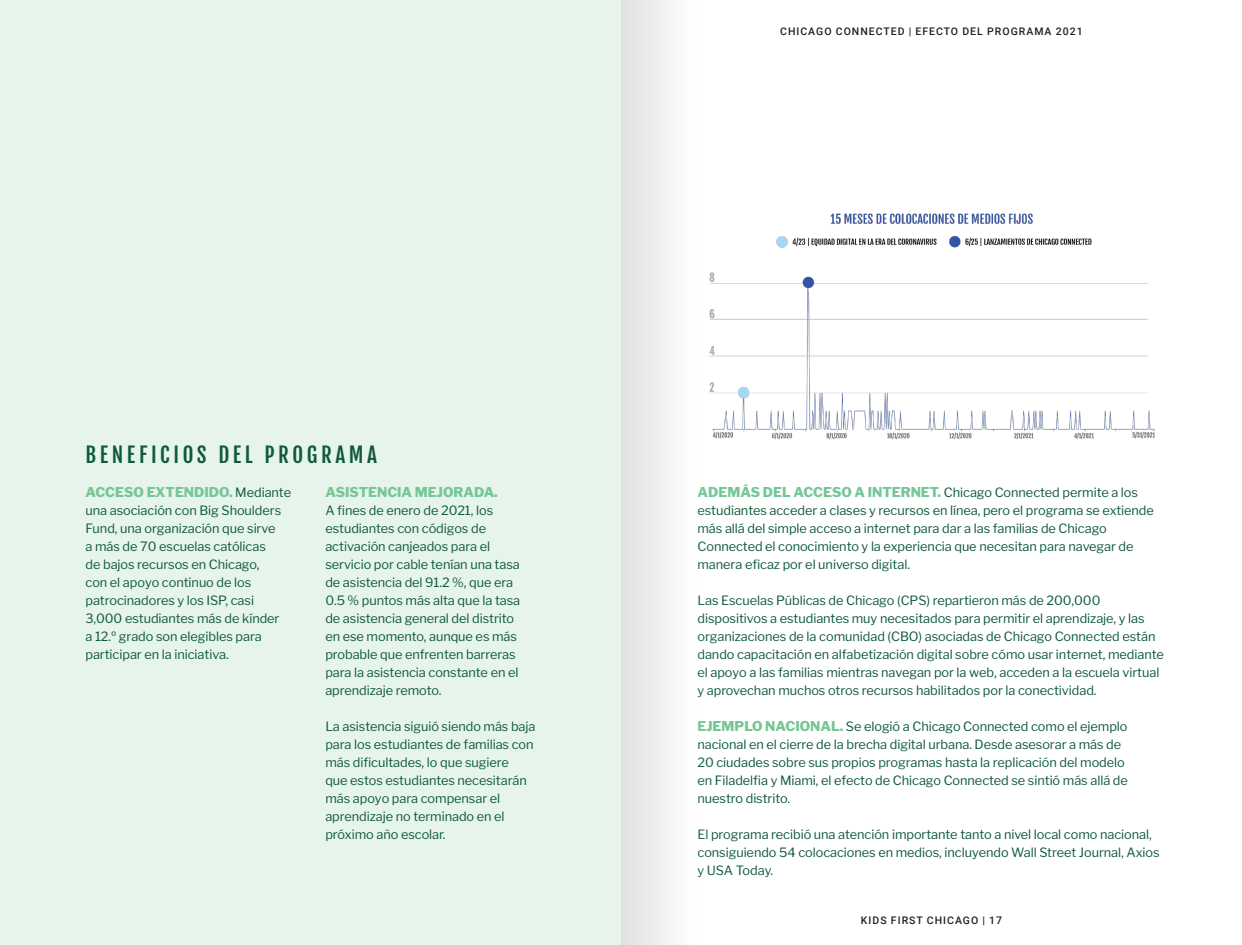
<style>
.page{position:relative;width:1242px;height:945px;background:#fff}
.page>*{position:absolute;margin:0;border:0;box-sizing:border-box;transform-origin:0 0}
.Subtitle{font:21px "Fjalla One";letter-spacing:.17em;color:#0e5a3a}
.Paragraph_Style_2{font:800 13.5px "Libre Franklin";color:#75c695}
.Paragraph_Style_2-2{font:12.75px/18px "Libre Franklin";letter-spacing:-.005em;color:#0e5a3a}
.t1{font:500 10.5px "Roboto";letter-spacing:.095em;color:#231f20}
.s1{font-weight:400;font-size:12.75px;color:#0e5a3a}
.s2{font-weight:800;font-size:13.5px;color:#75c695}
</style>
<div class="page">
<div style="left:0;top:0;width:621px;height:945px;background:#e6f4ec"></div>
<img style="left:726px;top:213px;width:429px;height:227px">
<div style="left:621px;top:0;width:105px;height:945px;background:linear-gradient(to right,#e3e3e4,#fff)"></div>
<p class="t1" style="left:780px;top:24px;width:304px">CHICAGO CONNECTED | EFECTO DEL PROGRAMA 2021</p>
<p class="Subtitle" style="left:86px;top:441px;width:293px">BENEFICIOS DEL PROGRAMA</p>
<p class="Paragraph_Style_2" style="left:86px;top:484px;width:207px">ACCESO EXTENDIDO. <span class="s1">Mediante</span></p>
<p class="Paragraph_Style_2-2" style="left:86px;top:502px;width:197px">una asociación con Big Shoulders<br>Fund, una organización que sirve a más de 70 escuelas católicas de bajos recursos en Chicago, con el apoyo continuo de los patrocinadores y los ISP, casi<br>3,000 estudiantes más de kínder a 12.º grado son elegibles para participar en la iniciativa.</p>
<p class="Paragraph_Style_2" style="left:325px;top:484px;width:174px">ASISTENCIA MEJORADA.</p>
<p class="Paragraph_Style_2-2" style="left:325px;top:502px;width:196px">A fines de enero de 2021, los estudiantes con códigos de activación canjeados para el servicio por cable tenían una tasa de asistencia del 91.2 %, que era<br>0.5 % puntos más alta que la tasa de asistencia general del distrito en ese momento, aunque es más probable que enfrenten barreras para la asistencia constante en el aprendizaje remoto.</p>
<p class="Paragraph_Style_2-2" style="left:325px;top:718px;width:212px">La asistencia siguió siendo más baja para los estudiantes de familias con más dificultades, lo que sugiere<br>que estos estudiantes necesitarán más apoyo para compensar el aprendizaje no terminado en el próximo año escolar.</p>
<p class="Paragraph_Style_2-2" style="left:698px;top:484px;width:458px"><span class="s2">ADEMÁS DEL ACCESO A INTERNET.</span> Chicago Connected permite a los estudiantes acceder a clases y recursos en línea, pero el programa se extiende más allá del simple acceso a internet para dar a las familias de Chicago Connected el conocimiento y la experiencia que necesitan para navegar de manera eficaz por el universo digital.</p>
<p class="Paragraph_Style_2-2" style="left:698px;top:592px;width:468px">Las Escuelas Públicas de Chicago (CPS) repartieron más de 200,000 dispositivos a estudiantes muy necesitados para permitir el aprendizaje, y las organizaciones de la comunidad (CBO) asociadas de Chicago Connected están dando capacitación en alfabetización digital sobre cómo usar internet, mediante el apoyo a las familias mientras navegan por la web, acceden a la escuela virtual y aprovechan muchos otros recursos habilitados por la conectividad.</p>
<p class="Paragraph_Style_2-2" style="left:698px;top:718px;width:432px"><span class="s2">EJEMPLO NACIONAL.</span> Se elogió a Chicago Connected como el ejemplo nacional en el cierre de la brecha digital urbana. Desde asesorar a más de 20 ciudades sobre sus propios programas hasta la replicación del modelo en Filadelfia y Miami, el efecto de Chicago Connected se sintió más allá de nuestro distrito.</p>
<p class="Paragraph_Style_2-2" style="left:698px;top:826px;width:464px">El programa recibió una atención importante tanto a nivel local como nacional, consiguiendo 54 colocaciones en medios, incluyendo Wall Street Journal, Axios y USA Today.</p>
<p class="t1" style="left:861px;top:913px;width:143px">KIDS FIRST CHICAGO | 17</p>
</div>
